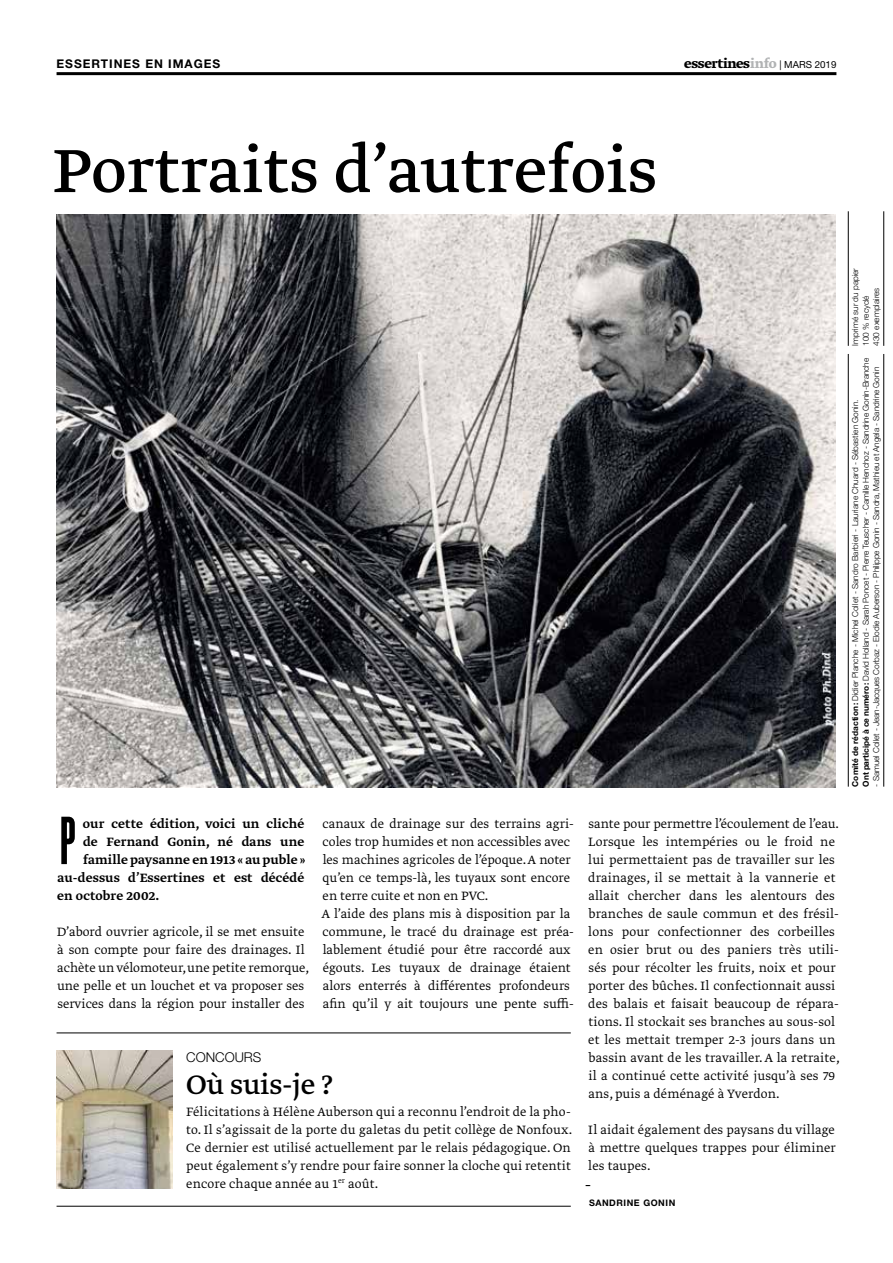
<style>
.page{position:relative;width:893px;height:1263px;background:#fff}
.page>*{position:absolute;margin:0;border:0;box-sizing:border-box;transform-origin:0 0}
.t1{font:71.85px "Greta Text Std";color:#000}
.t2{font:59.25px "Champion HTF Bantamweight";color:#000}
.t3{font:31.5px "Greta Text Std";color:#000}
.t4{font:700 15px "Greta Text Std";letter-spacing:-.015em;color:#000}
.t5{font:14.25px/18px "Greta Text Std Light Min";color:#000}
.t6{font:500 14.25px "Greta Text Std";letter-spacing:.01em;color:#000}
.t7{font:300 13.5px "Helvetica Neue LT";color:#000}
.t8{font:700 12px "Helvetica Neue LT";letter-spacing:.08em;color:#000}
.t9{font:700 9px/18px "Helvetica Neue LT";letter-spacing:.06em;color:#000}
.t10{font:300 8.25px/10.5px "Helvetica Neue LT";letter-spacing:-.01em;color:#000}
.s1{color:#b1b3b4}
.s2{font-family:"Helvetica Neue LT";font-weight:400;font-size:9.75px}
.s3{font-weight:700}
</style>
<div class="page">
<hr style="left:57px;top:72px;width:779px;height:3px;background:#000">
<img style="left:57px;top:214px;width:779px;height:574px">
<hr style="left:57px;top:1033px;width:514px;height:1px;background:#000">
<hr style="left:57px;top:1206px;width:514px;height:1px;background:#000">
<img style="left:57px;top:1051px;width:115px;height:137px">
<hr style="left:848px;top:354px;width:1px;height:433px;background:#000">
<hr style="left:883px;top:354px;width:1px;height:433px;background:#000">
<hr style="left:848px;top:211px;width:1px;height:135px;background:#000">
<hr style="left:883px;top:211px;width:1px;height:135px;background:#000">
<p class="t8" style="left:57px;top:56px;width:165px">ESSERTINES EN IMAGES</p>
<p class="t4" style="left:684px;top:54px;width:154px">essertines<span class="s1">info</span> <span class="s2">| MARS 2019</span></p>
<h1 class="t1" style="left:52px;top:129px;width:607px">Portraits d’autrefois</h1>
<h2 class="t2" style="left:60px;top:805px;width:17px">P</h2>
<p class="t6" style="left:83px;top:815px;width:223px">our cette édition, voici un cliché</p>
<p class="t5" style="left:321px;top:815px;width:254px">canaux de drainage sur des terrains agri&shy;coles trop humides et non accessibles avec les machines agricoles de l’époque. A noter qu’en ce temps-là, les tuyaux sont encore en terre cuite et non en PVC.<br>A l’aide des plans mis à disposition par la commune, le tracé du drainage est préa&shy;lablement étudié pour être raccordé aux égouts. Les tuyaux de drainage étaient alors enterrés à différentes profondeurs afin qu’il y ait toujours une pente suffi-</p>
<p class="t5" style="left:588px;top:815px;width:253px">sante pour permettre l’écoulement de l’eau.<br>Lorsque les intempéries ou le froid ne lui permettaient pas de travailler sur les drainages, il se mettait à la vannerie et allait chercher dans les alentours des branches de saule commun et des frésil&shy;lons pour confectionner des corbeilles en osier brut ou des paniers très utili&shy;sés pour récolter les fruits, noix et pour porter des bûches. Il confectionnait aussi des balais et faisait beaucoup de répara&shy;tions. Il stockait ses branches au sous-sol et les mettait tremper 2-3 jours dans un bassin avant de les travailler. A la retraite, il a continué cette activité jusqu’à ses 79 ans, puis a déménagé à Yverdon.</p>
<p class="t5" style="left:588px;top:1121px;width:249px;text-align:justify">Il aidait également des paysans du village à mettre quelques trappes pour éliminer les taupes.</p>
<p class="t9" style="left:589px;top:1176px;width:88px;text-indent:-3px">–<br>SANDRINE GONIN</p>
<p class="t6" style="left:83px;top:833px;width:223px">de Fernand Gonin, né dans une</p>
<p class="t6" style="left:83px;top:851px;width:224px">famille paysanne en 1913 « au puble »</p>
<p class="t6" style="left:58px;top:869px;width:248px">au-dessus d’Essertines et est décédé</p>
<p class="t6" style="left:57px;top:887px;width:104px">en octobre 2002.</p>
<p class="t5" style="left:57px;top:923px;width:254px">D’abord ouvrier agricole, il se met ensuite à son compte pour faire des drainages. Il achète un vélomoteur, une petite remorque, une pelle et un louchet et va proposer ses services dans la région pour installer des</p>
<p class="t7" style="left:186px;top:1049px;width:77px">CONCOURS</p>
<h3 class="t3" style="left:186px;top:1066px;width:148px">Où suis-je ?</h3>
<p class="t5" style="left:186px;top:1103px;width:388px;text-align:justify">Félicitations à Hélène Auberson qui a reconnu l’endroit de la pho&shy;to. Il s’agissait de la porte du galetas du petit collège de Nonfoux.<br>Ce dernier est utilisé actuellement par le relais pédagogique. On peut également s’y rendre pour faire sonner la cloche qui retentit encore chaque année au 1<sup>er</sup> août.</p>
<p class="t10" style="left:850px;top:346px;width:79px;rotate:-90deg">Imprimé sur du papier<br>100 % recyclé<br>430 exemplaires</p>
<p class="t10" style="left:850px;top:787px;width:430px;rotate:-90deg"><span class="s3">Comité de rédaction:</span> Didier Planche - Michel Collet - Sandro Barbieri - Lauriane Chuard - Sébastien Gonin.<br><span class="s3">Ont participé à ce numéro:</span> David Holland - Sarah Poncet - Pierre Teuscher - Camille Henchoz - Sandrine Gonin-Branche</p>
<p class="t10" style="left:871px;top:787px;width:421px;rotate:-90deg">- Samuel Collet - Jean-Jacques Corbaz - Elodie Auberson - Philippe Gonin - Sandra, Mathieu et Angela - Sandrine Gonin</p>
</div>
